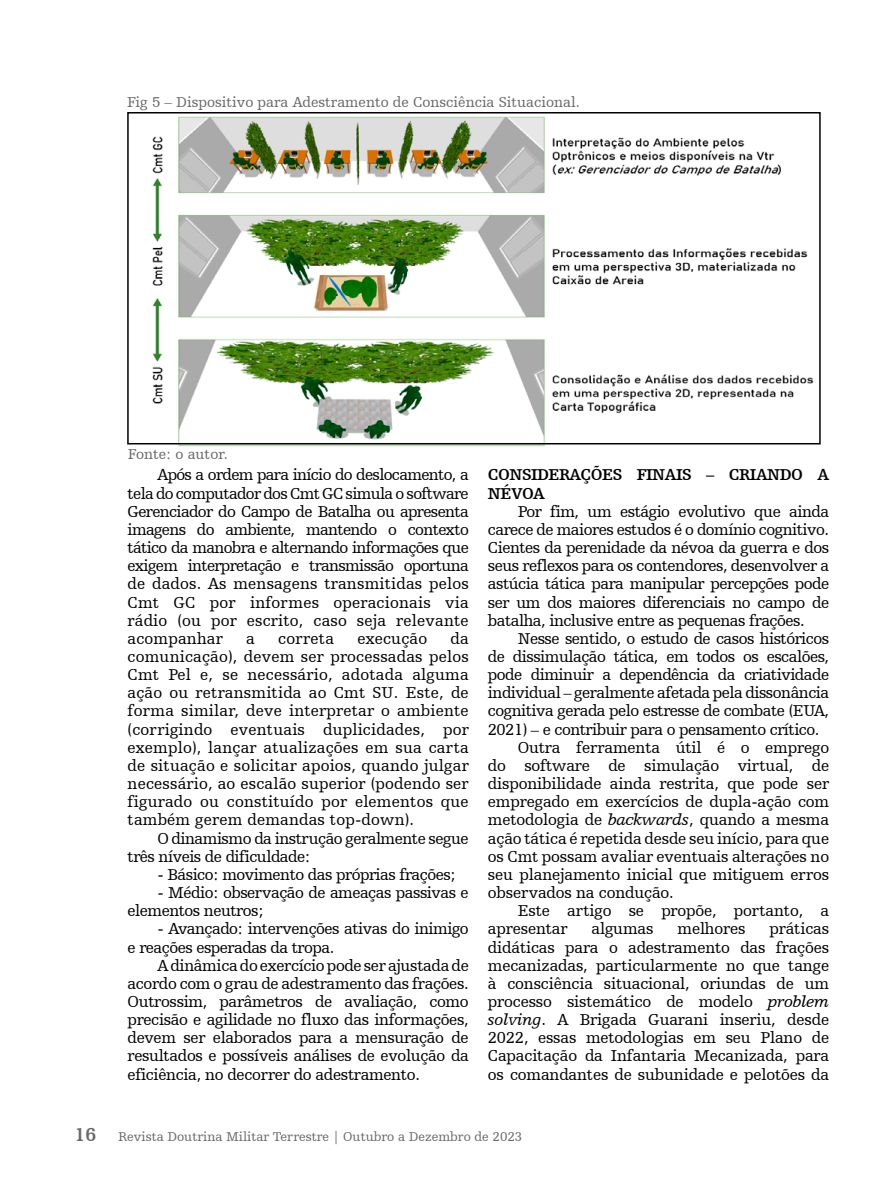
<style>
.page{position:relative;width:893px;height:1191px;background:#fff}
.page>*{position:absolute;margin:0;border:0;box-sizing:border-box;transform-origin:0 0}
.t1{font:16.5px/18.1px "Humanist Slabserif 712 BT";letter-spacing:-.02em;color:#000;text-align:justify}
.t2{font:700 16.5px/18.1px "Humanist Slabserif 712 BT";letter-spacing:-.03em;color:#000}
.t3{font:16.5px "Humanist Slabserif 712 BT";letter-spacing:.01em;color:#000}
.t4{font:15px "Humanist Slabserif 712 BT";color:#696969}
.t5{font:13.35px "Humanist Slabserif 712 BT";color:#696969}
.s1{font-style:italic}
.s2{font-weight:700;font-size:19.5px}
</style>
<div class="page">
<img style="left:127px;top:116px;width:694px;height:330px">
<div style="left:127px;top:112px;width:694px;height:332px;border:2px solid #000"></div>
<p class="t4" style="left:127px;top:93px;width:454px">Fig 5 – Dispositivo para Adestramento de Consciência Situacional.</p>
<p class="t4" style="left:128px;top:445px;width:102px">Fonte: o autor.</p>
<p class="t1" style="left:128px;top:465px;width:343px;text-indent:30px">Após a ordem para início do deslocamento, a tela do computador dos Cmt GC simula o software Gerenciador do Campo de Batalha ou apresenta imagens do ambiente, mantendo o contexto tático da manobra e alternando informações que exigem interpretação e transmissão oportuna de dados. As mensagens transmitidas pelos Cmt GC por informes operacionais via rádio (ou por escrito, caso seja relevante acompanhar</p>
<p class="t1" style="left:128px;top:629px;width:343px;text-indent:323px">da comunicação), devem ser processadas pelos Cmt Pel e, se necessário, adotada alguma ação ou retransmitida ao Cmt SU. Este, de forma similar, deve interpretar o ambiente (corrigindo eventuais duplicidades, por exemplo), lançar atualizações em sua carta de situação e solicitar apoios, quando julgar necessário, ao escalão superior (podendo ser figurado ou constituído por elementos que também gerem demandas top-down).</p>
<p class="t1" style="left:128px;top:828px;width:343px;text-indent:30px">O dinamismo da instrução geralmente segue três níveis de dificuldade:</p>
<p class="t1" style="left:157px;top:865px;width:300px">- Básico: movimento das próprias frações;</p>
<p class="t1" style="left:128px;top:883px;width:343px;text-indent:30px">- Médio: observação de ameaças passivas e elementos neutros;</p>
<p class="t1" style="left:128px;top:919px;width:343px;text-indent:30px">- Avançado: intervenções ativas do inimigo e reações esperadas da tropa.</p>
<p class="t1" style="left:128px;top:955px;width:343px;text-indent:30px">A dinâmica do exercício pode ser ajustada de acordo com o grau de adestramento das frações.<br>Outrossim, parâmetros de avaliação, como precisão e agilidade no fluxo das informações, devem ser elaborados para a mensuração de resultados e possíveis análises de evolução da eficiência, no decorrer do adestramento.</p>
<p class="t1" style="left:246px;top:629px;width:10px">a</p>
<p class="t3" style="left:278px;top:628px;width:57px">correta</p>
<p class="t3" style="left:357px;top:628px;width:71px">execução</p>
<p class="t2" style="left:488px;top:465px;width:343px">CONSIDERAÇÕES FINAIS – CRIANDO A<br>NÉVOA</p>
<p class="t1" style="left:488px;top:502px;width:343px;text-indent:30px">Por fim, um estágio evolutivo que ainda carece de maiores estudos é o domínio cognitivo.<br>Cientes da perenidade da névoa da guerra e dos seus reflexos para os contendores, desenvolver a astúcia tática para manipular percepções pode ser um dos maiores diferenciais no campo de batalha, inclusive entre as pequenas frações.</p>
<p class="t1" style="left:518px;top:629px;width:313px">Nesse sentido, o estudo de casos históricos</p>
<p class="t1" style="left:488px;top:647px;width:343px">de dissimulação tática, em todos os escalões,</p>
<p class="t1" style="left:488px;top:665px;width:343px">pode diminuir a dependência da criatividade</p>
<p class="t1" style="left:488px;top:683px;width:343px">individual – geralmente afetada pela dissonância</p>
<p class="t1" style="left:488px;top:701px;width:343px">cognitiva gerada pelo estresse de combate (EUA,</p>
<p class="t1" style="left:488px;top:720px;width:333px">2021) – e contribuir para o pensamento crítico.</p>
<p class="t1" style="left:518px;top:738px;width:313px">Outra ferramenta útil é o emprego</p>
<p class="t1" style="left:488px;top:756px;width:343px">do software de simulação virtual, de</p>
<p class="t1" style="left:488px;top:774px;width:343px">disponibilidade ainda restrita, que pode ser</p>
<p class="t1" style="left:488px;top:792px;width:343px">empregado em exercícios de dupla-ação com</p>
<p class="t1" style="left:488px;top:810px;width:343px">metodologia de <span class="s1">backwards</span>, quando a mesma</p>
<p class="t1" style="left:488px;top:828px;width:343px">ação tática é repetida desde seu início, para que</p>
<p class="t1" style="left:488px;top:847px;width:343px">os Cmt possam avaliar eventuais alterações no</p>
<p class="t1" style="left:488px;top:865px;width:343px">seu planejamento inicial que mitiguem erros</p>
<p class="t1" style="left:488px;top:883px;width:187px">observados na condução.</p>
<p class="t1" style="left:518px;top:901px;width:313px">Este artigo se propõe, portanto, a</p>
<p class="t1" style="left:488px;top:919px;width:81px">apresentar</p>
<p class="t1" style="left:591px;top:919px;width:64px">algumas</p>
<p class="t1" style="left:677px;top:919px;width:70px">melhores</p>
<p class="t1" style="left:488px;top:919px;width:343px;text-indent:282px">práticas didáticas para o adestramento das frações mecanizadas, particularmente no que tange à consciência situacional, oriundas de um processo sistemático de modelo <span class="s1">problem solving</span>. A Brigada Guarani inseriu, desde 2022, essas metodologias em seu Plano de Capacitação da Infantaria Mecanizada, para os comandantes de subunidade e pelotões da</p>
<p class="t5" style="left:75px;top:1128px;width:449px"><span class="s2">16</span> Revista Doutrina Militar Terrestre | Outubro a Dezembro de 2023</p>
</div>
